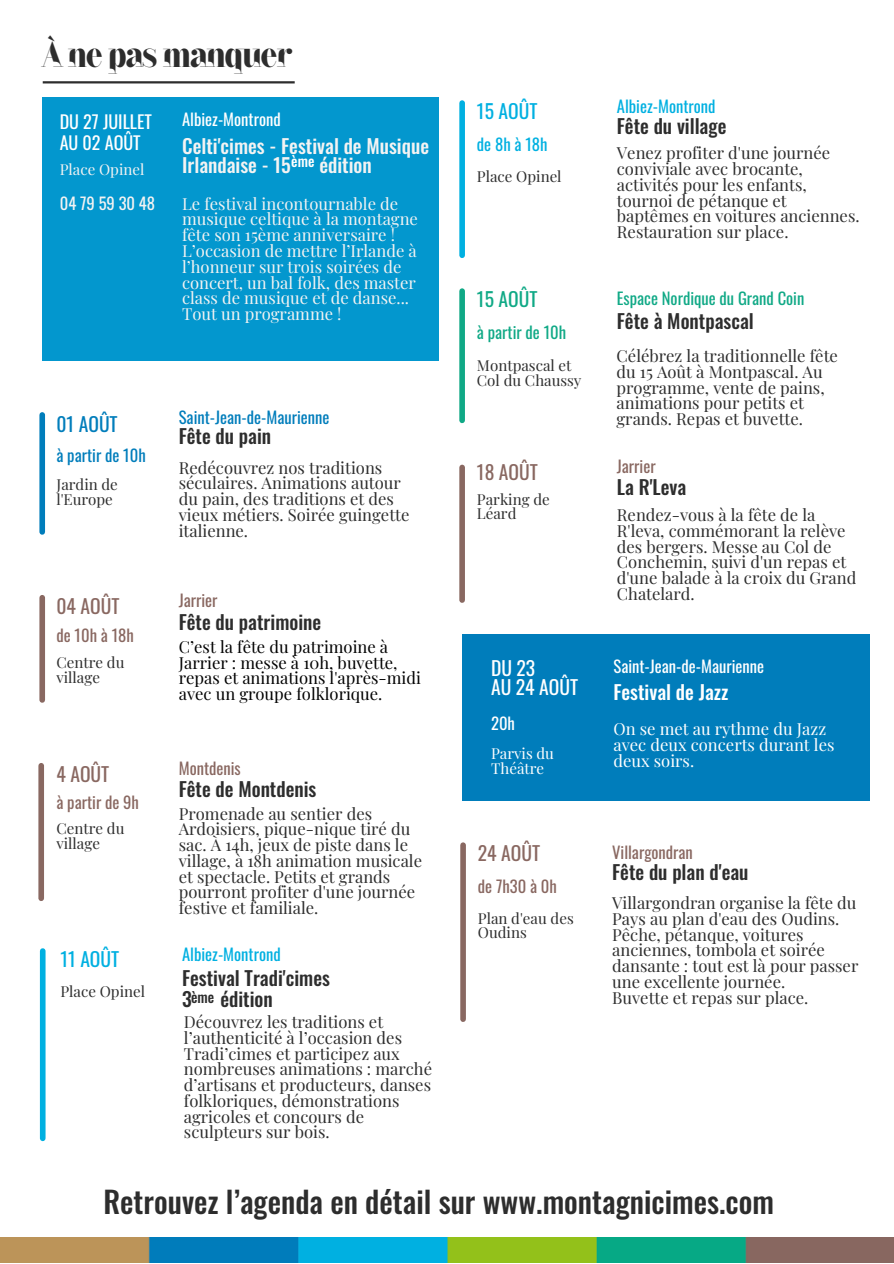
<style>
.page{position:relative;width:894px;height:1264px;background:#fff}
.page>*{position:absolute;margin:0;border:0;box-sizing:border-box;transform-origin:0 0}
.t1{font:36px "Sliced Bold Title";color:#2d2d2d}
.t2{font:500 30px "Oswald";color:#2d2d2d}
.t3{font:500 19.5px/21.3px "Oswald";color:#2d2d2d}
.t4{font:500 19.5px/19.2px "Oswald";color:#f3f3f3}
.t5{font:19.5px "Oswald";color:#896861}
.t6{font:500 19.5px "Oswald";color:#fff}
.t7{font:19.5px "Oswald";color:#00b0e1}
.t8{font:19.5px/19.2px "Oswald";color:#fff}
.t9{font:19.5px "Oswald";color:#10a986}
.t10{font:19.5px "Oswald";color:#007dbb}
.t11{font:18.15px/21.3px "Oswald";color:#fff}
.t12{font:16.5px/15.8px "Playfair Display";color:#2d2d2d}
.t13{font:16.5px/15.8px "Playfair Display";color:#f3f3f3}
.t14{font:16.5px/15.8px "Playfair Display";color:#000}
.t15{font:16.5px "Oswald";color:#896861}
.t16{font:16.5px/15.8px "Playfair Display";color:#fff}
.t17{font:16.5px "Oswald";color:#fff}
.t18{font:16.5px "Oswald";color:#00b0e1}
.t19{font:16.5px "Oswald";color:#10a986}
.t20{font:16.5px "Oswald";color:#007dbb}
.t21{font:16.5px "Oswald";color:#f3f3f3}
.t22{font:15px/14.7px "Playfair Display";color:#2d2d2d}
.t23{font:15px/14.7px "Playfair Display";color:#fff}
.t24{font:15px "Playfair Display";color:#f3f3f3}
.t25{font:500 14.4px "Oswald";color:#fff}
.t26{font:500 14.4px "Oswald";color:#2d2d2d}
</style>
<div class="page">
<div style="left:459px;top:103px;width:6px;height:152px;background:#00b0e1"></div>
<div style="left:459px;top:467px;width:6px;height:133px;background:#896861"></div>
<div style="left:460px;top:845px;width:6px;height:174px;background:#896861"></div>
<div style="left:459px;top:291px;width:6px;height:129px;background:#10a986"></div>
<img style="left:0;top:1237px;width:893px;height:25px">
<div style="left:39px;top:415px;width:6px;height:117px;background:#007dbb"></div>
<div style="left:38px;top:765px;width:6px;height:133px;background:#896861"></div>
<div style="left:43px;top:98px;width:395px;height:263px;background:#0397ce"></div>
<hr style="left:43px;top:81px;width:251px;height:2px;background:#2d2d2d">
<div style="left:462px;top:634px;width:407px;height:166px;background:#007dbb"></div>
<div style="left:39px;top:597px;width:6px;height:103px;background:#896861"></div>
<div style="left:40px;top:951px;width:6px;height:187px;background:#00b0e1"></div>
<h4 class="t1" style="left:43px;top:41px;width:250px">À ne pas manquer</h4>
<h4 class="t11" style="left:60px;top:110px;width:94px">DU 27 JUILLET<br>AU 02 AOÛT</h4>
<h5 class="t24" style="left:60px;top:159px;width:86px">Place Opinel</h5>
<h5 class="t21" style="left:60px;top:190px;width:97px">04 79 59 30 48</h5>
<h3 class="t17" style="left:182px;top:106px;width:100px">Albiez-Montrond</h3>
<h5 class="t4" style="left:182px;top:135px;width:248px">Celti'cimes - Festival de Musique<br>Irlandaise - 15</h5>
<h5 class="t25" style="left:291px;top:150px;width:25px">ème</h5>
<h5 class="t4" style="left:319px;top:154px;width:54px">édition</h5>
<h3 class="t13" style="left:182px;top:195px;width:237px">Le festival incontournable de musique celtique à la montagne fête son 15ème anniversaire !<br>L’occasion de mettre l’Irlande à l’honneur sur trois soirées de concert, un bal folk, des master class de musique et de danse...<br>Tout un programme !</h3>
<h5 class="t10" style="left:56px;top:409px;width:63px">01 AOÛT</h5>
<h4 class="t20" style="left:56px;top:442px;width:91px">à partir de 10h</h4>
<h5 class="t22" style="left:56px;top:476px;width:63px">Jardin de l'Europe</h5>
<h4 class="t20" style="left:179px;top:404px;width:152px">Saint-Jean-de-Maurienne</h4>
<h5 class="t3" style="left:179px;top:424px;width:94px">Fête du pain</h5>
<h5 class="t12" style="left:179px;top:459px;width:232px">Redécouvrez nos traditions séculaires. Animations autour du pain, des traditions et des vieux métiers. Soirée guingette italienne.</h5>
<h5 class="t5" style="left:56px;top:590px;width:64px">04 AOÛT</h5>
<h5 class="t15" style="left:179px;top:587px;width:40px">Jarrier</h5>
<h5 class="t3" style="left:179px;top:610px;width:144px">Fête du patrimoine</h5>
<h4 class="t22" style="left:56px;top:654px;width:69px">Centre du village</h4>
<h5 class="t15" style="left:56px;top:622px;width:79px">de 10h à 18h</h5>
<h3 class="t14" style="left:179px;top:638px;width:243px">C’est la fête du patrimoine à<br>Jarrier : messe à 10h, buvette, repas et animations l'après-midi avec un groupe folklorique.</h3>
<h5 class="t5" style="left:56px;top:758px;width:54px">4 AOÛT</h5>
<h5 class="t15" style="left:56px;top:789px;width:84px">à partir de 9h</h5>
<h5 class="t22" style="left:56px;top:820px;width:69px">Centre du village</h5>
<p class="t15" style="left:179px;top:755px;width:63px">Montdenis</p>
<h3 class="t3" style="left:179px;top:777px;width:139px">Fête de Montdenis</h3>
<h5 class="t12" style="left:179px;top:805px;width:245px">Promenade au sentier des<br>Ardoisiers, pique-nique tiré du sac. À 14h, jeux de piste dans le village, à 18h animation musicale et spectacle. Petits et grands pourront profiter d'une journée festive et familiale.</h5>
<h5 class="t7" style="left:60px;top:943px;width:60px">11 AOÛT</h5>
<h5 class="t18" style="left:182px;top:941px;width:100px">Albiez-Montrond</h5>
<h5 class="t22" style="left:60px;top:983px;width:86px">Place Opinel</h5>
<h4 class="t12" style="left:184px;top:1013px;width:249px">Découvrez les traditions et l’authenticité à l’occasion des<br>Tradi’cimes et participez aux nombreuses animations : marché d’artisans et producteurs, danses folkloriques, démonstrations agricoles et concours de sculpteurs sur bois.</h4>
<h2 class="t3" style="left:182px;top:966px;width:149px">Festival Tradi'cimes<br>3</h2>
<p class="t26" style="left:191px;top:986px;width:25px">ème</p>
<h2 class="t3" style="left:220px;top:987px;width:54px">édition</h2>
<h4 class="t7" style="left:477px;top:95px;width:62px">15 AOÛT</h4>
<h5 class="t18" style="left:477px;top:132px;width:72px">de 8h à 18h</h5>
<h4 class="t22" style="left:477px;top:169px;width:86px">Place Opinel</h4>
<h5 class="t18" style="left:616px;top:93px;width:100px">Albiez-Montrond</h5>
<h5 class="t3" style="left:616px;top:114px;width:111px">Fête du village</h5>
<h5 class="t12" style="left:616px;top:144px;width:244px">Venez profiter d'une journée conviviale avec brocante, activités pour les enfants, tournoi de pétanque et baptêmes en voitures anciennes.<br>Restauration sur place.</h5>
<h5 class="t9" style="left:477px;top:284px;width:62px">15 AOÛT</h5>
<h5 class="t19" style="left:616px;top:286px;width:189px">Espace Nordique du Grand Coin</h5>
<h4 class="t3" style="left:616px;top:309px;width:138px">Fête à Montpascal</h4>
<h5 class="t22" style="left:477px;top:357px;width:106px">Montpascal et<br>Col du Chaussy</h5>
<h3 class="t12" style="left:616px;top:347px;width:223px">Célébrez la traditionnelle fête du 15 Août à Montpascal. Au programme, vente de pains, animations pour petits et grands. Repas et buvette.</h3>
<h5 class="t19" style="left:477px;top:319px;width:91px">à partir de 10h</h5>
<h5 class="t5" style="left:477px;top:456px;width:62px">18 AOÛT</h5>
<h5 class="t22" style="left:477px;top:491px;width:74px">Parking de<br>Léard</h5>
<p class="t15" style="left:616px;top:454px;width:40px">Jarrier</p>
<h5 class="t3" style="left:616px;top:475px;width:71px">La R'Leva</h5>
<h5 class="t12" style="left:616px;top:506px;width:241px">Rendez-vous à la fête de la<br>R'leva, commémorant la relève des bergers. Messe au Col de<br>Conchemin, suivi d'un repas et d'une balade à la croix du Grand<br>Chatelard.</h5>
<h5 class="t8" style="left:491px;top:657px;width:88px">DU 23<br>AU 24 AOÛT</h5>
<h3 class="t17" style="left:613px;top:653px;width:152px">Saint-Jean-de-Maurienne</h3>
<h5 class="t6" style="left:613px;top:676px;width:116px">Festival de Jazz</h5>
<h4 class="t17" style="left:491px;top:710px;width:25px">20h</h4>
<h5 class="t16" style="left:613px;top:720px;width:222px">On se met au rythme du Jazz avec deux concerts durant les deux soirs.</h5>
<h5 class="t23" style="left:491px;top:745px;width:64px">Parvis du<br>Théâtre</h5>
<h3 class="t5" style="left:478px;top:837px;width:64px">24 AOÛT</h3>
<h5 class="t15" style="left:478px;top:873px;width:80px">de 7h30 à 0h</h5>
<h5 class="t22" style="left:478px;top:910px;width:97px">Plan d'eau des<br>Oudins</h5>
<h5 class="t15" style="left:612px;top:838px;width:82px">Villargondran</h5>
<h3 class="t3" style="left:612px;top:860px;width:138px">Fête du plan d'eau</h3>
<h3 class="t12" style="left:612px;top:894px;width:248px">Villargondran organise la fête du<br>Pays au plan d'eau des Oudins.<br>Pêche, pétanque, voitures anciennes, tombola et soirée dansante : tout est là pour passer une excellente journée.<br>Buvette et repas sur place.</h3>
<h3 class="t2" style="left:103px;top:1177px;width:672px">Retrouvez l’agenda en détail sur www.montagnicimes.com</h3>
</div>
